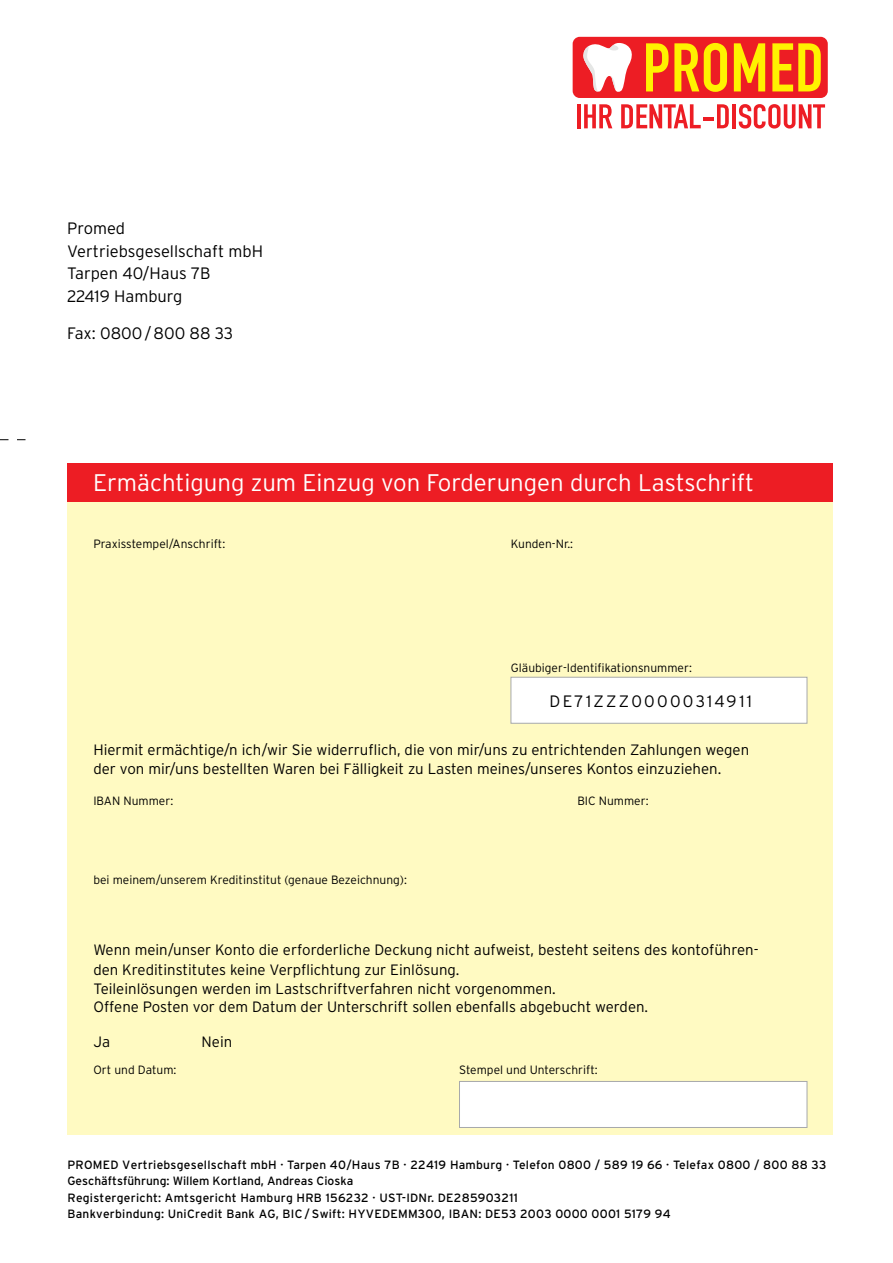
<style>
.page{position:relative;width:893px;height:1263px;background:#fff}
.page>*{position:absolute;margin:0;border:0;box-sizing:border-box;transform-origin:0 0}
.t1{font:300 24px "Interstate";color:#fff}
.t2{font:300 16.5px/22.5px "Interstate";color:#000}
.t3{font:300 16.5px "Interstate";letter-spacing:.14em;color:#000}
.t4{font:300 15px/19.5px "Interstate";color:#000}
.t5{font:12px/16.5px "Interstate";letter-spacing:.02em;color:#000}
.t6{font:300 12px "Interstate";color:#000}
</style>
<div class="page">
<svg style="left:0;top:439px;width:26px;height:1px"></svg>
<div style="left:573px;top:37px;width:255px;height:61px;background:#ed1d24;border-radius:7px"></div>
<hr style="left:577px;top:104px;width:4px;height:24px;background:#ed1d24">
<svg style="left:584px;top:104px;width:28px;height:24px"></svg>
<svg style="left:621px;top:104px;width:80px;height:24px"></svg>
<hr style="left:703px;top:117px;width:11px;height:4px;background:#ed1d24">
<svg style="left:717px;top:104px;width:12px;height:24px"></svg>
<hr style="left:732px;top:104px;width:4px;height:24px;background:#ed1d24">
<svg style="left:739px;top:104px;width:86px;height:25px"></svg>
<svg style="left:646px;top:43px;width:81px;height:49px"></svg>
<svg style="left:734px;top:43px;width:31px;height:48px"></svg>
<svg style="left:772px;top:43px;width:49px;height:48px"></svg>
<svg style="left:583px;top:43px;width:49px;height:49px"></svg>
<div style="left:67px;top:463px;width:766px;height:39px;background:#ed1d24"></div>
<div style="left:67px;top:502px;width:766px;height:633px;background:#fffac2"></div>
<div style="left:459px;top:1081px;width:348px;height:47px;background:#fff;border:1px solid #a7a9ac"></div>
<div style="left:511px;top:677px;width:296px;height:47px;background:#fff;border:1px solid #a7a9ac"></div>
<p class="t2" style="left:67px;top:217px;width:197px">Promed<br>Vertriebsgesellschaft mbH<br>Tarpen 40/Haus 7B<br>22419 Hamburg</p>
<p class="t2" style="left:67px;top:322px;width:168px">Fax: 0800/800 88 33</p>
<h1 class="t1" style="left:93px;top:468px;width:663px">Ermächtigung zum Einzug von Forderungen durch Lastschrift</h1>
<p class="t6" style="left:93px;top:536px;width:133px">Praxisstempel/Anschrift:</p>
<p class="t6" style="left:511px;top:536px;width:64px">Kunden-Nr.:</p>
<p class="t6" style="left:511px;top:661px;width:182px">Gläubiger-Identifikationsnummer:</p>
<p class="t3" style="left:549px;top:692px;width:204px">DE71ZZZ00000314911</p>
<p class="t4" style="left:93px;top:739px;width:657px">Hiermit ermächtige/n ich/wir Sie widerruflich, die von mir/uns zu entrichtenden Zahlungen wegen der von mir/uns bestellten Waren bei Fälligkeit zu Lasten meines/unseres Kontos einzuziehen.</p>
<p class="t6" style="left:93px;top:794px;width:81px">IBAN Nummer:</p>
<p class="t6" style="left:93px;top:872px;width:315px">bei meinem/unserem Kreditinstitut (genaue Bezeichnung):</p>
<p class="t6" style="left:577px;top:794px;width:73px">BIC Nummer:</p>
<p class="t4" style="left:93px;top:940px;width:667px">Wenn mein/unser Konto die erforderliche Deckung nicht aufweist, besteht seitens des kontoführen&shy;den Kreditinstitutes keine Verpflichtung zur Einlösung.<br>Teileinlösungen werden im Lastschriftverfahren nicht vorgenommen.</p>
<p class="t4" style="left:94px;top:997px;width:556px">Offene Posten vor dem Datum der Unterschrift sollen ebenfalls abgebucht werden.</p>
<p class="t4" style="left:94px;top:1032px;width:18px">Ja</p>
<p class="t4" style="left:202px;top:1032px;width:32px">Nein</p>
<p class="t6" style="left:93px;top:1062px;width:85px">Ort und Datum:</p>
<p class="t6" style="left:459px;top:1062px;width:140px">Stempel und Unterschrift:</p>
<p class="t5" style="left:67px;top:1156px;width:760px">PROMED Vertriebsgesellschaft mbH · Tarpen 40/Haus 7B · 22419 Hamburg · Telefon 0800 / 589 19 66 · Telefax 0800 / 800 88 33<br>Geschäftsführung: Willem Kortland, Andreas Cioska<br>Registergericht: Amtsgericht Hamburg HRB 156232 · UST-IDNr. DE285903211<br>Bankverbindung: UniCredit Bank AG, BIC / Swift: HYVEDEMM300, IBAN: DE53 2003 0000 0001 5179 94</p>
</div>
